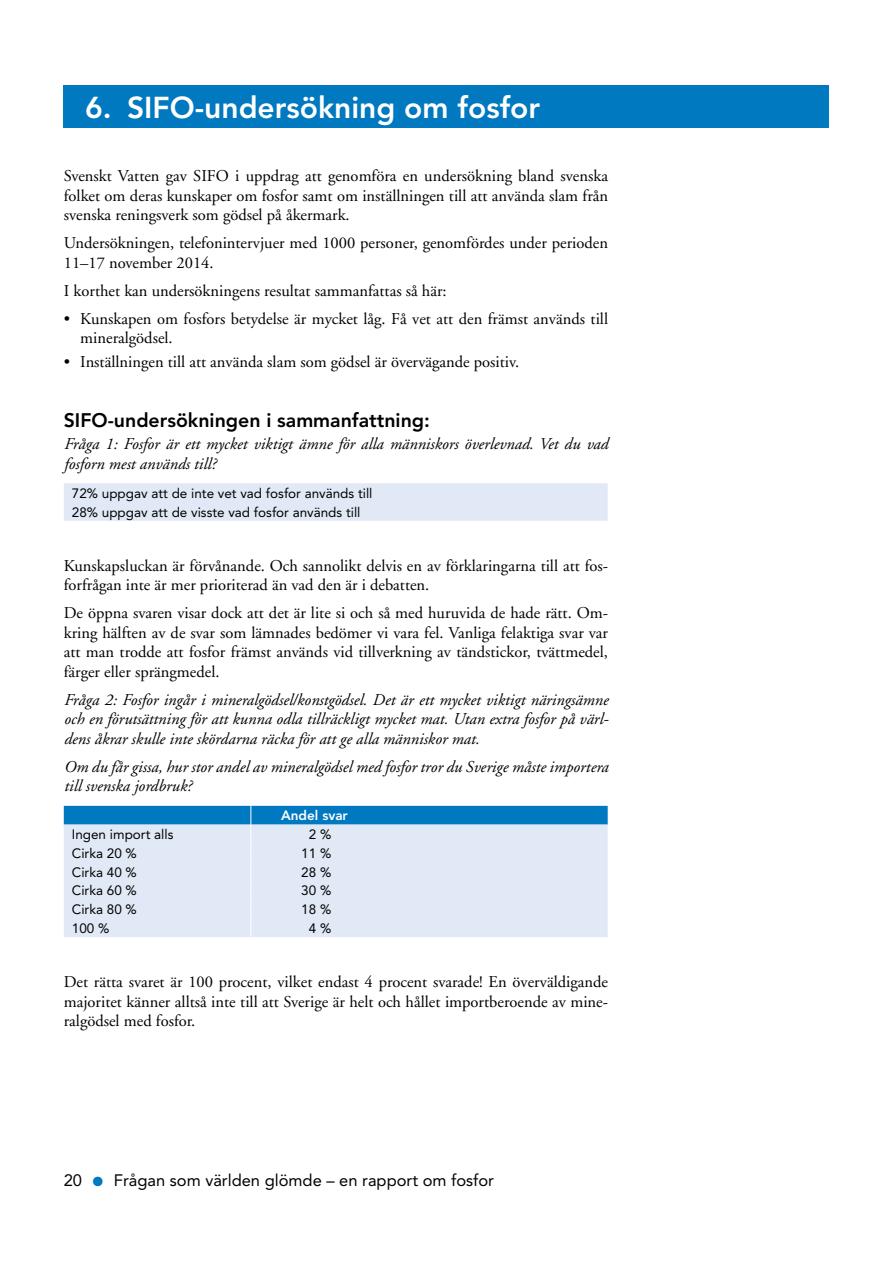
<style>
.page{position:relative;width:893px;height:1263px;background:#fff}
.page>*{position:absolute;margin:0;border:0;box-sizing:border-box;transform-origin:0 0}
.t1{font:800 30px "Avenir";color:#fff}
.t2{font:800 19.5px "Avenir";color:#000}
.t3{font:16.5px/19.5px "Adobe Garamond";color:#000;text-align:justify}
.t4{font:italic 16.5px/19.5px "Adobe Garamond";color:#000}
.t5{font:16.5px "Avenir";color:#000}
.t6{font:13.5px/18.8px "Avenir";color:#000}
.t7{font:800 13.5px "Avenir";color:#fff}
.s1{font-size:27px;color:#0079c1}
</style>
<div class="page">
<div style="left:64px;top:483px;width:544px;height:38px;background:#e1e9f6"></div>
<svg style="left:64px;top:806px;width:544px;height:131px;background:#c2d9ee"></svg>
<div style="left:64px;top:85px;width:765px;height:43px;background:#0079c1"></div>
<h1 class="t1" style="left:85px;top:90px;width:457px">6. SIFO-undersökning om fosfor</h1>
<p class="t3" style="left:64px;top:167px;width:546px">Svenskt Vatten gav SIFO i uppdrag att genomföra en undersökning bland svenska folket om deras kunskaper om fosfor samt om inställningen till att använda slam från svenska reningsverk som gödsel på åkermark.</p>
<p class="t3" style="left:64px;top:234px;width:546px">Undersökningen, telefonintervjuer med 1000 personer, genomfördes under perioden<br>11–17 november 2014.</p>
<p class="t3" style="left:64px;top:281px;width:384px">I korthet kan undersökningens resultat sammanfattas så här:</p>
<p class="t3" style="left:80px;top:309px;width:529px;text-indent:-16px">• Kunskapen om fosfors betydelse är mycket låg. Få vet att den främst används till mineralgödsel.</p>
<p class="t3" style="left:64px;top:353px;width:457px">• Inställningen till att använda slam som gödsel är övervägande positiv.</p>
<p class="t2" style="left:64px;top:408px;width:368px">SIFO-undersökningen i sammanfattning:</p>
<p class="t4" style="left:64px;top:435px;width:546px">Fråga 1: Fosfor är ett mycket viktigt ämne för alla människors överlevnad. Vet du vad fosforn mest används till?</p>
<p class="t6" style="left:72px;top:484px;width:302px">72% uppgav att de inte vet vad fosfor används till<br>28% uppgav att de visste vad fosfor används till</p>
<p class="t3" style="left:64px;top:556px;width:546px">Kunskapsluckan är förvånande. Och sannolikt delvis en av förklaringarna till att fos&shy;forfrågan inte är mer prioriterad än vad den är i debatten.</p>
<p class="t3" style="left:64px;top:604px;width:546px">De öppna svaren visar dock att det är lite si och så med huruvida de hade rätt. Om&shy;kring hälften av de svar som lämnades bedömer vi vara fel. Vanliga felaktiga svar var att man trodde att fosfor främst används vid tillverkning av tändstickor, tvättmedel, färger eller sprängmedel.</p>
<p class="t4" style="left:64px;top:690px;width:546px;text-align:justify">Fråga 2: Fosfor ingår i mineralgödsel/konstgödsel. Det är ett mycket viktigt näringsämne och en förutsättning för att kunna odla tillräckligt mycket mat. Utan extra fosfor på värl&shy;dens åkrar skulle inte skördarna räcka för att ge alla människor mat.</p>
<p class="t4" style="left:64px;top:757px;width:546px">Om du får gissa, hur stor andel av mineralgödsel med fosfor tror du Sverige måste importera till svenska jordbruk?</p>
<p class="t7" style="left:281px;top:808px;width:68px">Andel svar</p>
<p class="t6" style="left:72px;top:825px;width:103px">Ingen import alls</p>
<p class="t6" style="left:309px;top:825px;width:24px">2 %</p>
<p class="t6" style="left:72px;top:844px;width:67px">Cirka 20 %</p>
<p class="t6" style="left:301px;top:844px;width:32px">11 %</p>
<p class="t6" style="left:72px;top:863px;width:67px">Cirka 40 %</p>
<p class="t6" style="left:301px;top:863px;width:32px">28 %</p>
<p class="t6" style="left:72px;top:881px;width:67px">Cirka 60 %</p>
<p class="t6" style="left:301px;top:881px;width:32px">30 %</p>
<p class="t6" style="left:72px;top:900px;width:67px">Cirka 80 %</p>
<p class="t6" style="left:301px;top:900px;width:32px">18 %</p>
<p class="t6" style="left:72px;top:919px;width:39px">100 %</p>
<p class="t6" style="left:309px;top:919px;width:24px">4 %</p>
<p class="t3" style="left:64px;top:973px;width:546px">Det rätta svaret är 100 procent, vilket endast 4 procent svarade! En överväldigande majoritet känner alltså inte till att Sverige är helt och hållet importberoende av mine&shy;ralgödsel med fosfor.</p>
<p class="t5" style="left:64px;top:1171px;width:432px">20 <span class="s1">•</span> Frågan som världen glömde – en rapport om fosfor</p>
</div>
